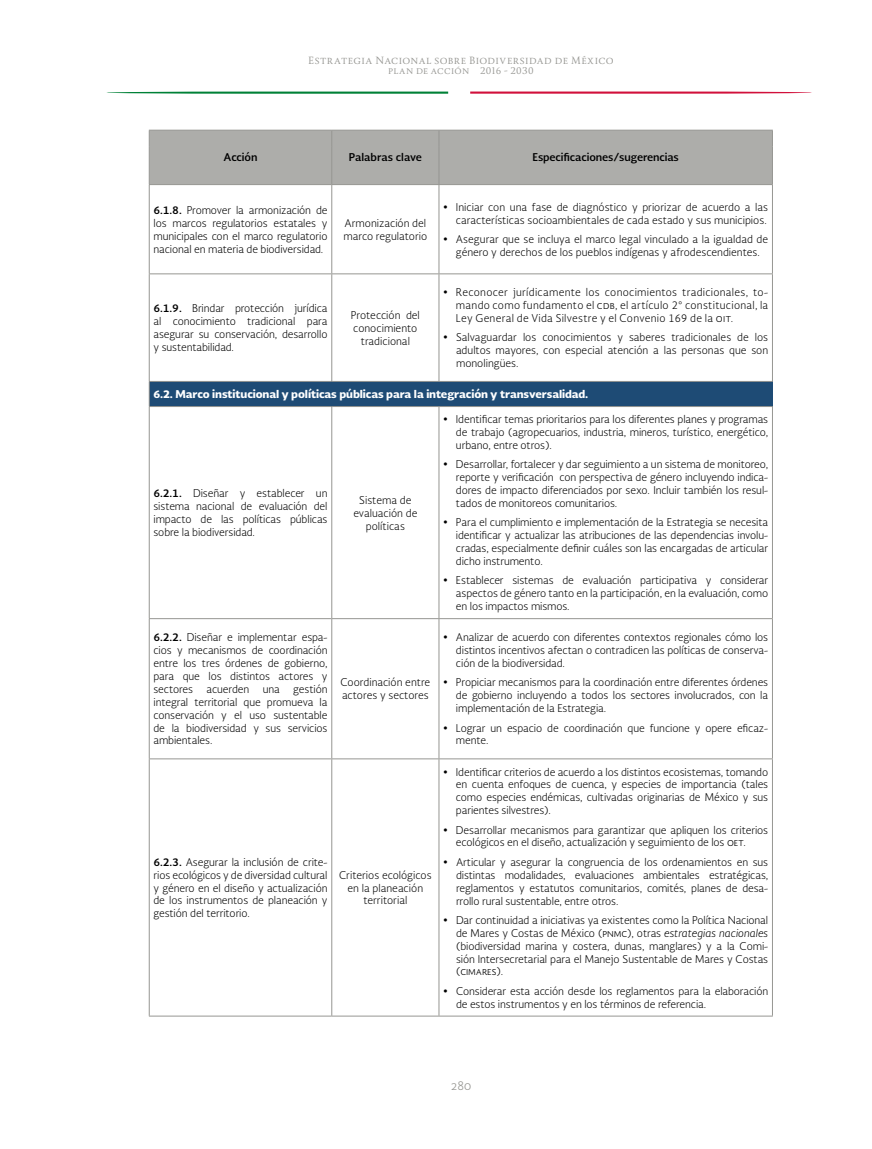
<style>
.page{position:relative;width:872px;height:1149px;background:#fff}
.page>*{position:absolute;margin:0;border:0;box-sizing:border-box;transform-origin:0 0}
.t1{font:300 12px "Soberana Sans";color:#969692}
.t2{font:300 10.5px/12.9px "Soberana Sans";letter-spacing:-.01em;color:#000;text-align:justify}
.t3{font:900 10.5px "Soberana Sans";letter-spacing:-.01em;color:#fff}
.t4{font:700 10.5px "Soberana Sans";letter-spacing:-.01em;color:#000}
.t5{font:9.75px "Soberana Titular";letter-spacing:.04em;color:#969692}
.t6{font:9px "Soberana Titular";letter-spacing:.035em;color:#969692}
.s1{font-weight:700}
.s2{font-style:italic}
</style>
<div class="page">
<svg style="left:106px;top:92px;width:342px;height:2px"></svg>
<svg style="left:470px;top:91px;width:342px;height:3px"></svg>
<div style="left:149px;top:381px;width:623px;height:25px;background:#1e4b75"></div>
<hr style="left:149px;top:184px;width:183px;height:1px;background:#969692">
<hr style="left:149px;top:185px;width:1px;height:88px;background:#969692">
<hr style="left:332px;top:184px;width:107px;height:1px;background:#969692">
<hr style="left:331px;top:185px;width:1px;height:88px;background:#969692">
<hr style="left:439px;top:184px;width:334px;height:1px;background:#969692">
<hr style="left:149px;top:273px;width:183px;height:1px;background:#969692">
<hr style="left:149px;top:274px;width:1px;height:107px;background:#969692">
<hr style="left:332px;top:273px;width:107px;height:1px;background:#969692">
<hr style="left:331px;top:274px;width:1px;height:107px;background:#969692">
<hr style="left:439px;top:273px;width:334px;height:1px;background:#969692">
<hr style="left:149px;top:381px;width:183px;height:1px;background:#969692">
<svg style="left:149px;top:382px;width:1px;height:24px"></svg>
<hr style="left:332px;top:381px;width:107px;height:1px;background:#969692">
<hr style="left:439px;top:381px;width:334px;height:1px;background:#969692">
<hr style="left:149px;top:406px;width:183px;height:1px;background:#969692">
<hr style="left:149px;top:407px;width:1px;height:211px;background:#969692">
<hr style="left:332px;top:406px;width:107px;height:1px;background:#969692">
<hr style="left:331px;top:407px;width:1px;height:211px;background:#969692">
<hr style="left:439px;top:406px;width:334px;height:1px;background:#969692">
<hr style="left:149px;top:618px;width:183px;height:1px;background:#969692">
<hr style="left:149px;top:619px;width:1px;height:139px;background:#969692">
<hr style="left:332px;top:618px;width:107px;height:1px;background:#969692">
<hr style="left:331px;top:619px;width:1px;height:139px;background:#969692">
<hr style="left:439px;top:618px;width:334px;height:1px;background:#969692">
<hr style="left:149px;top:758px;width:183px;height:1px;background:#969692">
<hr style="left:149px;top:759px;width:1px;height:256px;background:#969692">
<hr style="left:332px;top:758px;width:107px;height:1px;background:#969692">
<hr style="left:331px;top:759px;width:1px;height:256px;background:#969692">
<hr style="left:439px;top:758px;width:334px;height:1px;background:#969692">
<hr style="left:149px;top:1015px;width:183px;height:1px;background:#969692">
<hr style="left:332px;top:1015px;width:107px;height:1px;background:#969692">
<hr style="left:439px;top:1015px;width:334px;height:1px;background:#969692">
<hr style="left:438px;top:185px;width:1px;height:88px;background:#969692">
<hr style="left:772px;top:185px;width:1px;height:88px;background:#969692">
<hr style="left:438px;top:274px;width:1px;height:107px;background:#969692">
<hr style="left:772px;top:274px;width:1px;height:107px;background:#969692">
<hr style="left:438px;top:407px;width:1px;height:211px;background:#969692">
<hr style="left:772px;top:407px;width:1px;height:211px;background:#969692">
<hr style="left:438px;top:619px;width:1px;height:139px;background:#969692">
<hr style="left:772px;top:619px;width:1px;height:139px;background:#969692">
<hr style="left:438px;top:759px;width:1px;height:256px;background:#969692">
<hr style="left:772px;top:759px;width:1px;height:256px;background:#969692">
<div style="left:149px;top:130px;width:624px;height:54px;background:#adadaa"></div>
<hr style="left:438px;top:147px;width:1px;height:37px;background:#969692">
<hr style="left:772px;top:147px;width:1px;height:37px;background:#969692">
<p class="t5" style="left:308px;top:54px;width:307px">Estrategia Nacional sobre Biodiversidad de México</p>
<p class="t6" style="left:388px;top:65px;width:147px">plan de acción 2016 - 2030</p>
<p class="t4" style="left:224px;top:150px;width:35px">Acción</p>
<p class="t4" style="left:349px;top:150px;width:75px">Palabras clave</p>
<p class="t4" style="left:532px;top:150px;width:148px">Especificaciones/sugerencias</p>
<p class="t2" style="left:153px;top:203px;width:175px"><span class="s1">6.1.8.</span> Promover la armonización de los marcos regulatorios estatales y municipales con el marco regulatorio nacional en materia de biodiversidad.</p>
<p class="t2" style="left:343px;top:216px;width:85px">Armonización del marco regulatorio</p>
<p class="t2" style="left:443px;top:200px;width:326px;text-align:right">• Iniciar con una fase de diagnóstico y priorizar de acuerdo a las características socioambientales de cada estado y sus municipios.</p>
<p class="t2" style="left:443px;top:232px;width:326px;text-align:center">• Asegurar que se incluya el marco legal vinculado a la igualdad de género y derechos de los pueblos indígenas y afrodescendientes.</p>
<p class="t2" style="left:456px;top:285px;width:314px;text-indent:-13px">• Reconocer jurídicamente los conocimientos tradicionales, to&shy;mando como fundamento el cdb, el artículo 2° constitucional, la Ley General de Vida Silvestre y el Convenio 169 de la oit.</p>
<p class="t2" style="left:456px;top:330px;width:314px;text-indent:-13px">• Salvaguardar los conocimientos y saberes tradicionales de los adultos mayores, con especial atención a las personas que son monolingües.</p>
<p class="t3" style="left:153px;top:386px;width:436px">6.2. Marco institucional y políticas públicas para la integración y transversalidad.</p>
<p class="t2" style="left:153px;top:301px;width:175px"><span class="s1">6.1.9.</span> Brindar protección jurídica al conocimiento tradicional para asegurar su conservación, desarrollo y sustentabilidad.</p>
<p class="t2" style="left:351px;top:308px;width:71px;text-align:center">Protección del conocimiento tradicional</p>
<p class="t2" style="left:153px;top:486px;width:175px"><span class="s1">6.2.1.</span> Diseñar y establecer un sistema nacional de evaluación del impacto de las políticas públicas sobre la biodiversidad.</p>
<p class="t2" style="left:353px;top:493px;width:66px;text-align:center">Sistema de evaluación de políticas</p>
<p class="t2" style="left:153px;top:630px;width:175px"><span class="s1">6.2.2.</span> Diseñar e implementar espa&shy;cios y mecanismos de coordinación entre los tres órdenes de gobierno, para que los distintos actores y sectores</p>
<p class="t2" style="left:153px;top:682px;width:175px;text-indent:140px">gestión integral territorial que promueva la conservación y el uso sustentable de la biodiversidad y sus servicios ambientales.</p>
<p class="t2" style="left:340px;top:675px;width:91px">Coordinación entre actores y sectores</p>
<p class="t2" style="left:207px;top:682px;width:44px">acuerden</p>
<p class="t2" style="left:263px;top:682px;width:19px">una</p>
<p class="t2" style="left:153px;top:854px;width:175px"><span class="s1">6.2.3.</span> Asegurar la inclusión de crite&shy;rios ecológicos y de diversidad cultural y género en el diseño y actualización de los instrumentos de planeación y gestión del territorio.</p>
<p class="t2" style="left:339px;top:867px;width:94px;text-align:center">Criterios ecológicos en la planeación territorial</p>
<p class="t2" style="left:456px;top:412px;width:314px;text-indent:-13px">• Identificar temas prioritarios para los diferentes planes y programas de trabajo (agropecuarios, industria, mineros, turístico, energético, urbano, entre otros).</p>
<p class="t2" style="left:456px;top:457px;width:314px;text-indent:-13px">• Desarrollar, fortalecer y dar seguimiento a un sistema de monitoreo, reporte y verificación con perspectiva de género incluyendo indica&shy;dores de impacto diferenciados por sexo. Incluir también los resul&shy;tados de monitoreos comunitarios.</p>
<p class="t2" style="left:456px;top:515px;width:314px;text-indent:-13px">• Para el cumplimiento e implementación de la Estrategia se necesita identificar y actualizar las atribuciones de las dependencias involu&shy;cradas, especialmente definir cuáles son las encargadas de articular dicho instrumento.</p>
<p class="t2" style="left:456px;top:573px;width:314px;text-indent:-13px">• Establecer sistemas de evaluación participativa y considerar aspectos de género tanto en la participación, en la evaluación, como en los impactos mismos.</p>
<p class="t2" style="left:456px;top:630px;width:314px;text-indent:-13px">• Analizar de acuerdo con diferentes contextos regionales cómo los distintos incentivos afectan o contradicen las políticas de conserva&shy;ción de la biodiversidad.</p>
<p class="t2" style="left:456px;top:675px;width:314px;text-indent:-13px">• Propiciar mecanismos para la coordinación entre diferentes órdenes de gobierno incluyendo a todos los sectores involucrados, con la implementación de la Estrategia.</p>
<p class="t2" style="left:456px;top:720px;width:314px;text-indent:-13px">• Lograr un espacio de coordinación que funcione y opere eficaz&shy;mente.</p>
<p class="t2" style="left:456px;top:764px;width:314px;text-indent:-13px">• Identificar criterios de acuerdo a los distintos ecosistemas, tomando en cuenta enfoques de cuenca, y especies de importancia (tales como especies endémicas, cultivadas originarias de México y sus parientes silvestres).</p>
<p class="t2" style="left:456px;top:822px;width:314px;text-indent:-13px">• Desarrollar mecanismos para garantizar que apliquen los criterios ecológicos en el diseño, actualización y seguimiento de los oet.</p>
<p class="t2" style="left:456px;top:854px;width:314px;text-indent:-13px">• Articular y asegurar la congruencia de los ordenamientos en sus distintas modalidades, evaluaciones ambientales estratégicas, reglamentos y estatutos comunitarios, comités, planes de desa&shy;rrollo rural sustentable, entre otros.</p>
<p class="t2" style="left:456px;top:912px;width:314px;text-indent:-13px">• Dar continuidad a iniciativas ya existentes como la Política Nacional de Mares y Costas de México (pnmc), otras <span class="s2">estrategias nacionales </span>(biodiversidad marina y costera, dunas, manglares) y a la Comi&shy;sión Intersecretarial para el Manejo Sustentable de Mares y Costas (cimares).</p>
<p class="t2" style="left:456px;top:983px;width:314px;text-indent:-13px">• Considerar esta acción desde los reglamentos para la elaboración de estos instrumentos y en los términos de referencia.</p>
<p class="t1" style="left:450px;top:1077px;width:23px">280</p>
</div>
